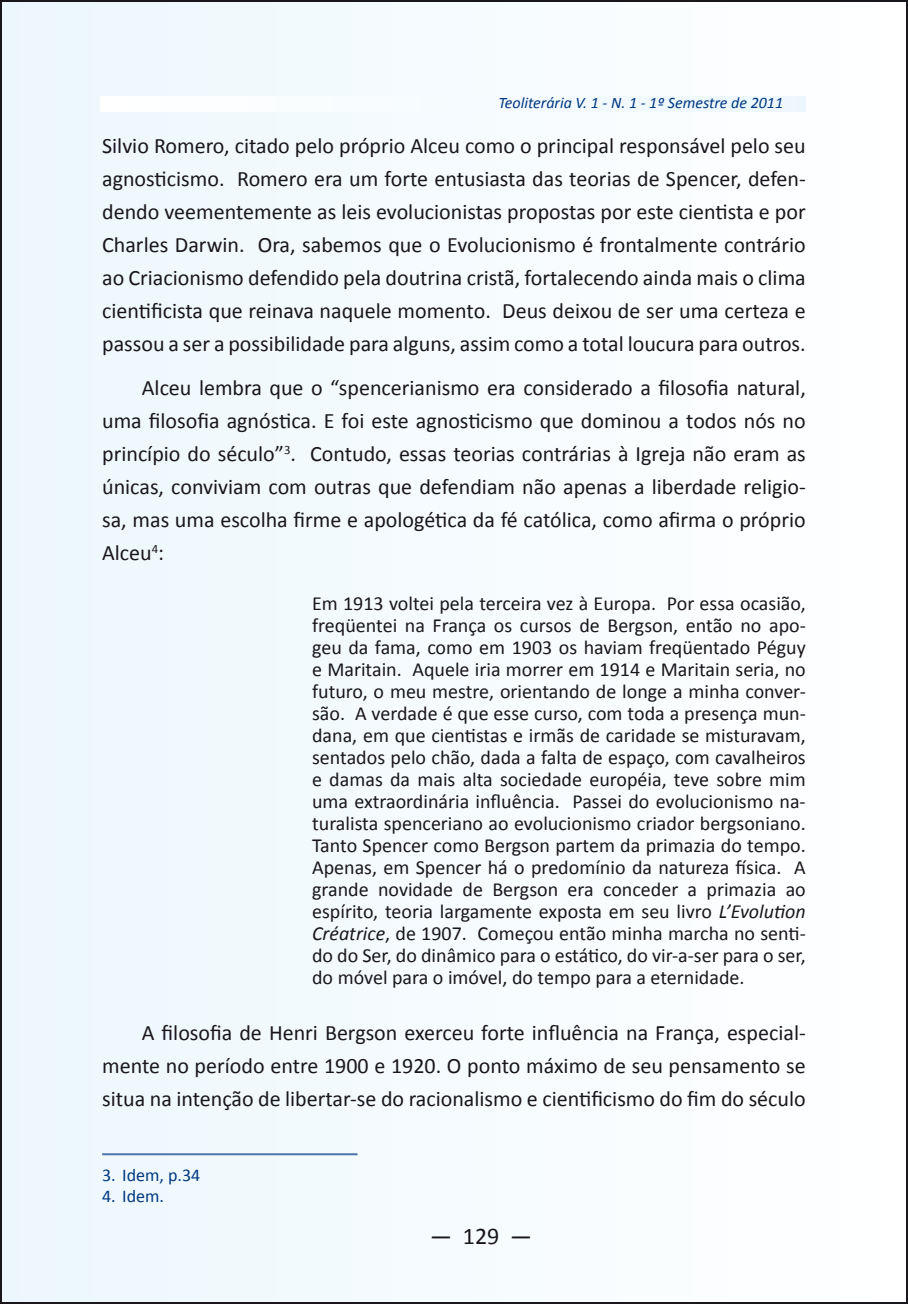
<style>
.page{position:relative;width:908px;height:1304px;background:#fff}
.page>*{position:absolute;margin:0;border:0;box-sizing:border-box;transform-origin:0 0}
.t1{font:24px "Calibri";color:#1a171c}
.t2{font:22px/33px "Calibri";color:#1a171c;text-align:justify}
.t3{font:20px/22px "Calibri";color:#1a171c;text-align:justify}
.t4{font:18px "Calibri";color:#003882}
.t5{font:italic 16px "Calibri";color:#003882}
.s1{font-style:italic}
</style>
<div class="page">
<div style="left:1px;top:1px;width:905px;height:1302px;background:#f5fbfe"></div>
<hr style="left:102px;top:1153px;width:255px;height:2px;background:#4d74a8">
<p class="t5" style="left:498px;top:93px;width:286px">Teoliterária V. 1 - N. 1 - 1º Semestre de 2011</p>
<p class="t2" style="left:102px;top:128px;width:704px">Silvio Romero, citado pelo próprio Alceu como o principal responsável pelo seu agnosticismo. Romero era um forte entusiasta das teorias de Spencer, defen&shy;dendo veementemente as leis evolucionistas propostas por este cientista e por Charles Darwin. Ora, sabemos que o Evolucionismo é frontalmente contrário ao Criacionismo defendido pela doutrina cristã, fortalecendo ainda mais o clima cientificista que reinava naquele momento. Deus deixou de ser uma certeza e passou a ser a possibilidade para alguns, assim como a total loucura para outros.</p>
<p class="t2" style="left:102px;top:370px;width:704px;text-indent:40px">Alceu lembra que o “spencerianismo era considerado a filosofia natural, uma filosofia agnóstica. E foi este agnosticismo que dominou a todos nós no princípio do século”<sup>3</sup>. Contudo, essas teorias contrárias à Igreja não eram as únicas, conviviam com outras que defendiam não apenas a liberdade religio&shy;sa, mas uma escolha firme e apologética da fé católica, como afirma o próprio Alceu<sup>4</sup>:</p>
<p class="t3" style="left:312px;top:592px;width:495px">Em 1913 voltei pela terceira vez à Europa. Por essa ocasião, freqüentei na França os cursos de Bergson, então no apo&shy;geu da fama, como em 1903 os haviam freqüentado Péguy e Maritain. Aquele iria morrer em 1914 e Maritain seria, no futuro, o meu mestre, orientando de longe a minha conver&shy;são. A verdade é que esse curso, com toda a presença mun&shy;dana, em que cientistas e irmãs de caridade se misturavam, sentados pelo chão, dada a falta de espaço, com cavalheiros e damas da mais alta sociedade européia, teve sobre mim uma extraordinária influência. Passei do evolucionismo na&shy;turalista spenceriano ao evolucionismo criador bergsoniano.<br>Tanto Spencer como Bergson partem da primazia do tempo.<br>Apenas, em Spencer há o predomínio da natureza física. A grande novidade de Bergson era conceder a primazia ao espírito, teoria largamente exposta em seu livro <span class="s1">L’Evolution Créatrice</span>, de 1907. Começou então minha marcha no senti&shy;do do Ser, do dinâmico para o estático, do vir-a-ser para o ser, do móvel para o imóvel, do tempo para a eternidade.</p>
<p class="t2" style="left:102px;top:1015px;width:704px;text-indent:40px">A filosofia de Henri Bergson exerceu forte influência na França, especial&shy;mente no período entre 1900 e 1920. O ponto máximo de seu pensamento se situa na intenção de libertar-se do racionalismo e cientificismo do fim do século</p>
<p class="t4" style="left:102px;top:1164px;width:100px">3. Idem, p.34</p>
<p class="t4" style="left:102px;top:1185px;width:63px">4. Idem.</p>
<p class="t1" style="left:430px;top:1221px;width:103px">— 129 —</p>
</div>
